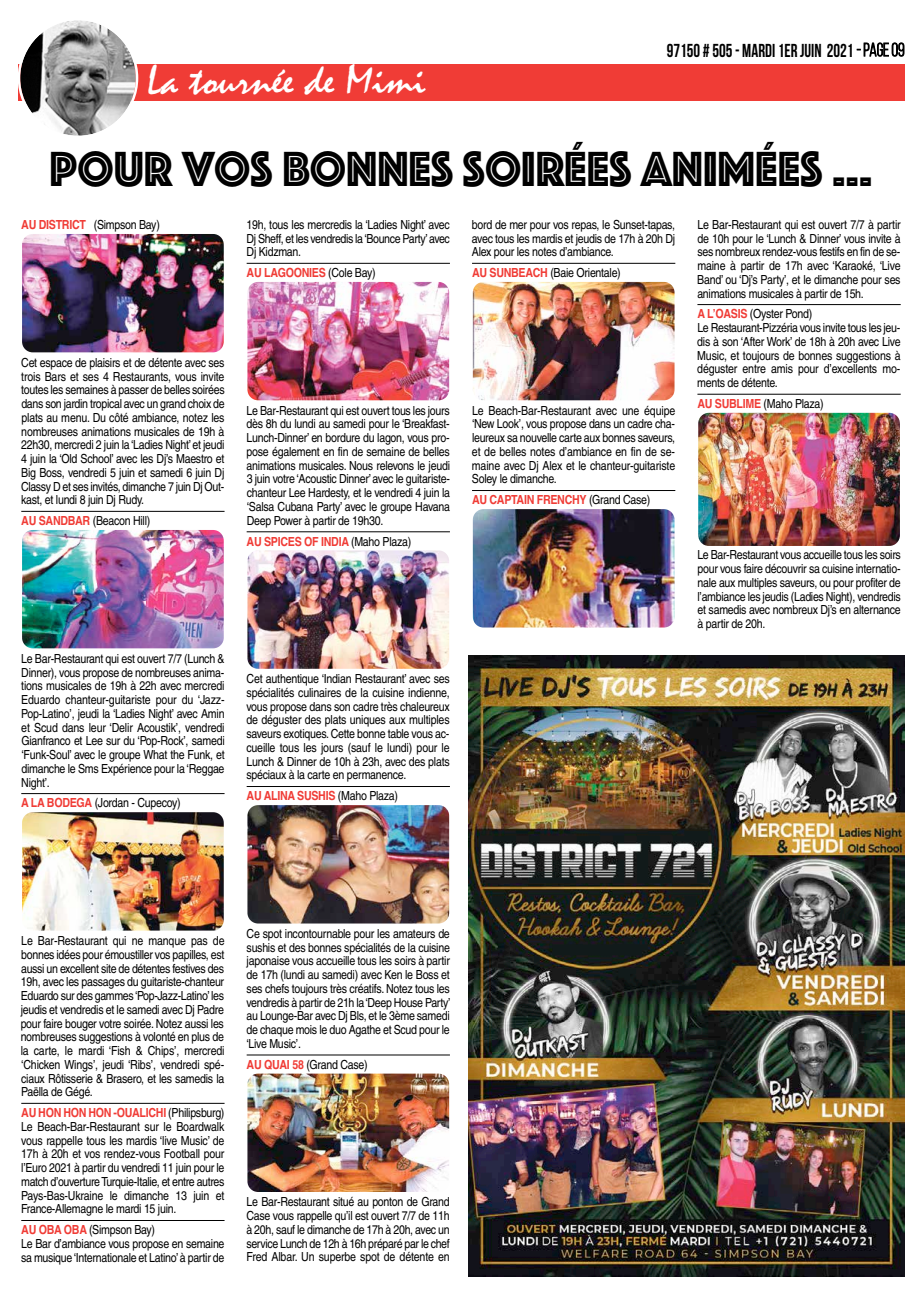
<style>
.page{position:relative;width:922px;height:1294px;background:#fff}
.page>*{position:absolute;margin:0;border:0;box-sizing:border-box;transform-origin:0 0}
.t1{font:51.25px "Phosphate Inline";color:#000;scale:.96 1}
.t2{font:42.25px "Mistral";color:#fff;scale:1.07 1}
.t3{font:700 18.75px "Bebas Neue";color:#000;scale:.9 1}
.t4{font:12.5px/13.8px "Helvetica";letter-spacing:-.025em;color:#000;text-align:justify;scale:.85 1}
.t5{font:700 12.5px "Helvetica";letter-spacing:-.025em;color:#f03c36;scale:.85 1}
.s1{font-weight:400}
.s2{font-weight:700;color:#f03c36}
.s3{font-weight:400;color:#000}
</style>
<div class="page">
<hr style="left:21px;top:511px;width:203px;height:1px;background:#000">
<hr style="left:21px;top:793px;width:203px;height:1px;background:#000">
<hr style="left:21px;top:1102px;width:203px;height:1px;background:#000">
<hr style="left:21px;top:1220px;width:203px;height:1px;background:#000">
<hr style="left:246px;top:263px;width:204px;height:1px;background:#000">
<hr style="left:246px;top:531px;width:204px;height:1px;background:#000">
<hr style="left:246px;top:786px;width:204px;height:1px;background:#000">
<hr style="left:246px;top:1054px;width:204px;height:1px;background:#000">
<hr style="left:472px;top:263px;width:203px;height:1px;background:#000">
<hr style="left:472px;top:490px;width:203px;height:1px;background:#000">
<hr style="left:697px;top:304px;width:203px;height:1px;background:#000">
<hr style="left:697px;top:394px;width:203px;height:1px;background:#000">
<img style="left:22px;top:234px;width:202px;height:118px">
<img style="left:22px;top:530px;width:202px;height:118px">
<img style="left:22px;top:812px;width:202px;height:118px">
<img style="left:247px;top:805px;width:202px;height:118px">
<img style="left:247px;top:550px;width:202px;height:118px">
<img style="left:247px;top:282px;width:202px;height:118px">
<img style="left:472px;top:509px;width:202px;height:118px">
<img style="left:247px;top:1073px;width:202px;height:118px">
<img style="left:472px;top:282px;width:202px;height:118px">
<img style="left:698px;top:413px;width:201px;height:133px">
<img style="left:468px;top:656px;width:436px;height:620px">
<div style="left:18px;top:64px;width:886px;height:36px;background:#f03c36"></div>
<svg style="left:18px;top:20px;width:120px;height:116px"></svg>
<svg style="left:856px;top:42px;width:48px;height:15px"></svg>
<h2 class="t2" style="left:147px;top:57px;width:262px">La tournée de Mimi</h2>
<h3 class="t3" style="left:666px;top:40px;width:265px">97150 # 505- MARDI 1ER JUIN 2021 <span class="s1">-page09</span></h3>
<h1 class="t1" style="left:50px;top:132px;width:858px">POUR VOS BONNES SOIRÉES ANIMÉES …</h1>
<p class="t4" style="left:21px;top:218px;width:164px"><span class="s2">AU DISTRICT</span> (Simpson Bay)</p>
<p class="t4" style="left:471px;top:217px;width:240px">bord de mer pour vos repas, le Sunset-tapas, avec tous les mardis et jeudis de 17h à 20h Dj Alex pour les notes d’ambiance.</p>
<p class="t4" style="left:472px;top:266px;width:176px"><span class="s2">AU SUNBEACH</span> (Baie Orientale)</p>
<p class="t4" style="left:697px;top:217px;width:241px">Le Bar-Restaurant qui est ouvert 7/7 à partir de 10h pour le ‘Lunch &amp; Dinner’ vous invite à ses nombreux rendez-vous festifs en fin de se&shy;maine à partir de 17h avec ‘Karaoké, ‘Live Band’ ou ‘Dj’s Party’, et le dimanche pour ses animations musicales à partir de 15h.</p>
<p class="t4" style="left:697px;top:307px;width:240px;text-align:left"><span class="s2">A L’OASIS</span> (Oyster Pond)<br>Le Restaurant-Pizzéria vous invite tous les jeu&shy;dis à son ‘After Work’ de 18h à 20h avec Live Music, et toujours de bonnes suggestions à déguster entre amis pour d’excellents mo&shy;ments de détente.</p>
<p class="t4" style="left:697px;top:397px;width:150px"><span class="s2">AU SUBLIME</span> (Maho Plaza)</p>
<p class="t4" style="left:246px;top:217px;width:241px">19h, tous les mercredis la ‘Ladies Night’ avec Dj Sheff, et les vendredis la‘Bounce Party’avec Dj Kidzman.</p>
<p class="t5" style="left:246px;top:263px;width:153px">AU LAGOONIES <span class="s3">(Cole Bay)</span></p>
<p class="t4" style="left:21px;top:355px;width:241px">Cet espace de plaisirs et de détente avec ses trois Bars et ses 4 Restaurants, vous invite toutes les semaines à passer de belles soirées dans son jardin tropical avec un grand choix de plats au menu. Du côté ambiance, notez les nombreuses animations musicales de 19h à 22h30, mercredi 2 juin la ‘Ladies Night’et jeudi 4 juin la ‘Old School’ avec les Dj’s Maestro et Big Boss, vendredi 5 juin et samedi 6 juin Dj Classy D et ses invités, dimanche 7 juin Dj Out&shy;kast, et lundi 8 juin Dj Rudy.</p>
<p class="t4" style="left:21px;top:514px;width:153px"><span class="s2">AU SANDBAR</span> (Beacon Hill)</p>
<p class="t4" style="left:472px;top:403px;width:241px">Le Beach-Bar-Restaurant avec une équipe ‘New Look’, vous propose dans un cadre cha&shy;leureux sa nouvelle carte aux bonnes saveurs, et de belles notes d’ambiance en fin de se&shy;maine avec Dj Alex et le chanteur-guitariste Soley le dimanche.</p>
<p class="t5" style="left:472px;top:490px;width:211px">AU CAPTAIN FRENCHY <span class="s3">(Grand Case)</span></p>
<p class="t4" style="left:246px;top:403px;width:241px">Le Bar-Restaurant qui est ouvert tous les jours dès 8h du lundi au samedi pour le ‘Breakfast-Lunch-Dinner’ en bordure du lagon, vous pro&shy;pose également en fin de semaine de belles animations musicales. Nous relevons le jeudi 3 juin votre ‘Acoustic Dinner’ avec le guitariste&shy;chanteur Lee Hardesty, et le vendredi 4 juin la ‘Salsa Cubana Party’ avec le groupe Havana Deep Power à partir de 19h30.</p>
<p class="t5" style="left:246px;top:531px;width:195px">AU SPICES OF INDIA <span class="s3">(Maho Plaza)</span></p>
<p class="t4" style="left:21px;top:651px;width:241px">Le Bar-Restaurant qui est ouvert 7/7 (Lunch &amp; Dinner), vous propose de nombreuses anima&shy;tions musicales de 19h à 22h avec mercredi Eduardo chanteur-guitariste pour du ‘Jazz-Pop-Latino’, jeudi la ‘Ladies Night’ avec Amin et Scud dans leur ‘Delir Acoustik’, vendredi Gianfranco et Lee sur du ‘Pop-Rock’, samedi ‘Funk-Soul’ avec le groupe What the Funk, et dimanche le Sms Expérience pour la ‘Reggae Night’.</p>
<p class="t4" style="left:21px;top:796px;width:189px"><span class="s2">A LA BODEGA</span> (Jordan - Cupecoy)</p>
<p class="t4" style="left:246px;top:672px;width:241px">Cet authentique ‘Indian Restaurant’ avec ses spécialités culinaires de la cuisine indienne, vous propose dans son cadre très chaleureux de déguster des plats uniques aux multiples saveurs exotiques. Cette bonne table vous ac&shy;cueille tous les jours (sauf le lundi) pour le Lunch &amp; Dinner de 10h à 23h, avec des plats spéciaux à la carte en permanence.</p>
<p class="t5" style="left:246px;top:785px;width:180px">AU ALINA SUSHIS <span class="s3">(Maho Plaza)</span></p>
<p class="t4" style="left:21px;top:933px;width:241px">Le Bar-Restaurant qui ne manque pas de bonnes idées pour émoustiller vos papilles, est aussi un excellent site de détentes festives des 19h, avec les passages du guitariste-chanteur Eduardo sur des gammes‘Pop-Jazz-Latino’les jeudis et vendredis et le samedi avec Dj Padre pour faire bouger votre soirée. Notez aussi les nombreuses suggestions à volonté en plus de la carte, le mardi ‘Fish &amp; Chips’, mercredi ‘Chicken Wings’, jeudi ‘Ribs’, vendredi spé&shy;ciaux Rôtisserie &amp; Brasero, et les samedis la Paëlla de Gégé.</p>
<p class="t4" style="left:21px;top:1105px;width:241px"><span class="s2">AU HON HON HON -OUALICHI</span> (Philipsburg)<br>Le Beach-Bar-Restaurant sur le Boardwalk vous rappelle tous les mardis ‘live Music’ de 17h à 20h et vos rendez-vous Football pour l’Euro 2021 à partir du vendredi 11 juin pour le match d’ouverture Turquie-Italie, et entre autres Pays-Bas-Ukraine le dimanche 13 juin et France-Allemagne le mardi 15 juin.</p>
<p class="t4" style="left:21px;top:1222px;width:240px;text-align:left"><span class="s2">AU OBA OBA</span> (Simpson Bay)<br>Le Bar d’ambiance vous propose en semaine sa musique‘Internationale et Latino’à partir de</p>
<p class="t4" style="left:246px;top:926px;width:241px">Ce spot incontournable pour les amateurs de sushis et des bonnes spécialités de la cuisine japonaise vous accueille tous les soirs à partir de 17h (lundi au samedi) avec Ken le Boss et ses chefs toujours très créatifs. Notez tous les vendredis à partir de 21h la‘Deep House Party’ au Lounge-Bar avec Dj Bls, et le 3ème samedi de chaque mois le duo Agathe et Scud pour le ‘Live Music’.</p>
<p class="t4" style="left:246px;top:1057px;width:144px"><span class="s2">AU QUAI 58</span> (Grand Case)</p>
<p class="t4" style="left:246px;top:1194px;width:241px">Le Bar-Restaurant situé au ponton de Grand Case vous rappelle qu’il est ouvert 7/7 de 11h à 20h, sauf le dimanche de 17h à 20h, avec un service Lunch de 12h à 16h préparé par le chef Fred Albar. Un superbe spot de détente en</p>
<p class="t4" style="left:697px;top:548px;width:241px">Le Bar-Restaurant vous accueille tous les soirs pour vous faire découvrir sa cuisine internatio&shy;nale aux multiples saveurs, ou pour profiter de l’ambiance les jeudis (Ladies Night), vendredis et samedis avec nombreux Dj’s en alternance à partir de 20h.</p>
</div>
